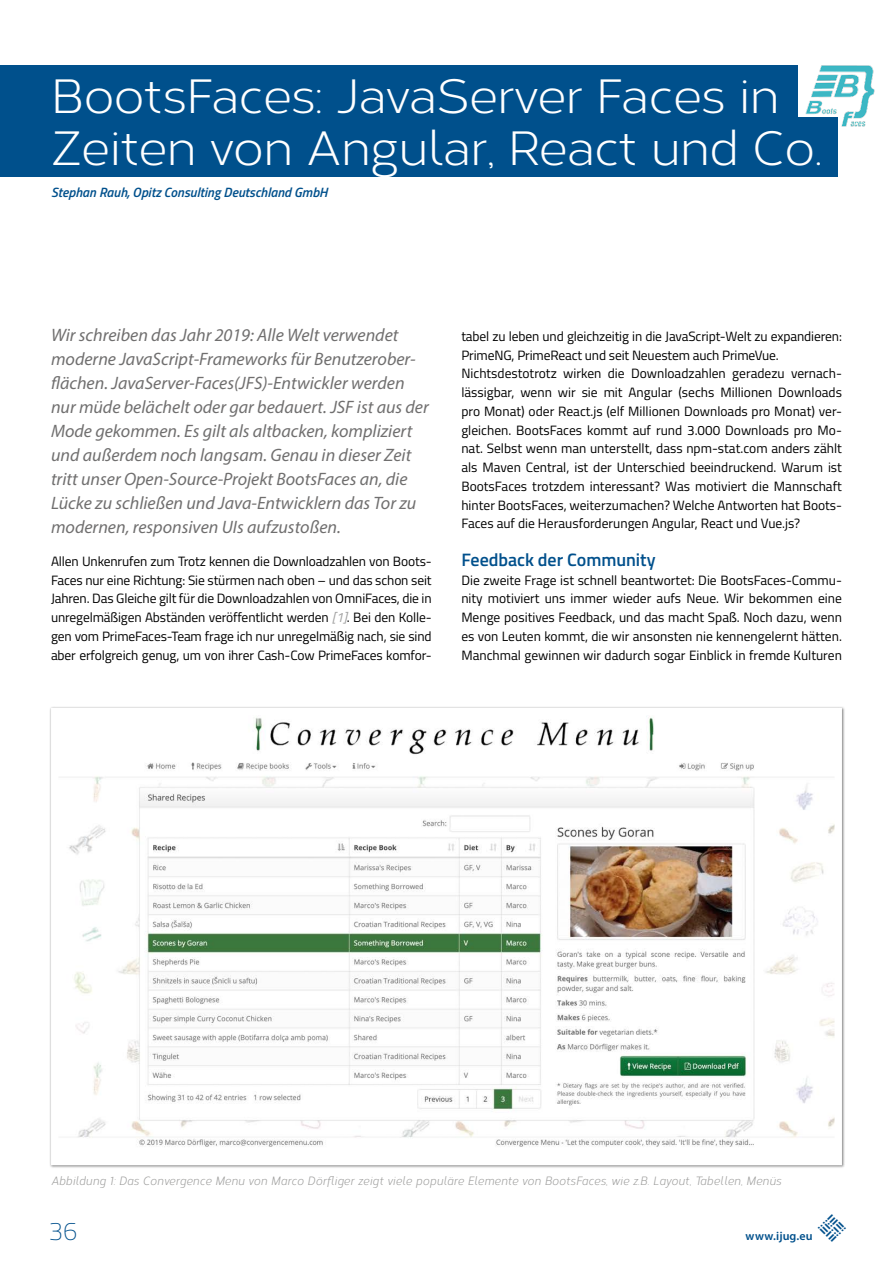
<style>
.page{position:relative;width:893px;height:1263px;background:#fff}
.page>*{position:absolute;margin:0;border:0;box-sizing:border-box;transform-origin:0 0}
.t1{font:48px/52.5px "Corbert";letter-spacing:-.01em;color:#fff}
.t2{font:100 25.5px "Titillium";color:#00508c}
.t3{font:italic 18px/24px "Myriad Pro";color:#706f6f}
.t4{font:600 18px "Titillium";letter-spacing:-.005em;color:#00508c}
.t5{font:13.5px/18.8px "Titillium";color:#000;text-align:justify}
.t6{font:italic 600 13.5px "Titillium";color:#00508c}
.t7{font:italic 12px "Corbert Condensed";color:#9d9d9c}
.t8{font:600 12px "Myriad Pro";letter-spacing:.01em;color:#00508c}
.s1{font-style:italic;color:#a1a1a1}
</style>
<div class="page">
<div style="left:0;top:65px;width:797px;height:59px;background:#00508c"></div>
<div style="left:0;top:117px;width:838px;height:59px;background:#00508c"></div>
<svg style="left:50px;top:707px;width:795px;height:461px"></svg>
<img style="left:805px;top:65px;width:70px;height:62px">
<h1 class="t1" style="left:51px;top:67px;width:773px">BootsFaces: JavaServer Faces in<br>Zeiten von Angular, React und Co.</h1>
<p class="t6" style="left:51px;top:182px;width:278px">Stephan Rauh, Opitz Consulting Deutschland GmbH</p>
<p class="t3" style="left:51px;top:322px;width:379px">Wir schreiben das Jahr 2019: Alle Welt verwendet moderne JavaScript-Frameworks für Benutzerober&shy;flächen. JavaServer-Faces(JFS)-Entwickler werden nur müde belächelt oder gar bedauert. JSF ist aus der Mode gekommen. Es gilt als altbacken, kompliziert und außerdem noch langsam. Genau in dieser Zeit tritt unser Open-Source-Projekt BootsFaces an, die Lücke zu schließen und Java-Entwicklern das Tor zu modernen, responsiven UIs aufzustoßen.</p>
<p class="t5" style="left:51px;top:551px;width:382px">Allen Unkenrufen zum Trotz kennen die Downloadzahlen von Boots-Faces nur eine Richtung: Sie stürmen nach oben – und das schon seit Jahren. Das Gleiche gilt für die Downloadzahlen von OmniFaces, die in unregelmäßigen Abständen veröffentlicht werden <span class="s1">[1]</span>. Bei den Kolle&shy;gen vom PrimeFaces-Team frage ich nur unregelmäßig nach, sie sind aber erfolgreich genug, um von ihrer Cash-Cow PrimeFaces komfor-</p>
<p class="t5" style="left:461px;top:326px;width:382px;text-align:left">tabel zu leben und gleichzeitig in die JavaScript-Welt zu expandieren:<br>PrimeNG, PrimeReact und seit Neuestem auch PrimeVue.<br>Nichtsdestotrotz wirken die Downloadzahlen geradezu vernach&shy;lässigbar, wenn wir sie mit Angular (sechs Millionen Downloads pro Monat) oder React.js (elf Millionen Downloads pro Monat) ver&shy;gleichen. BootsFaces kommt auf rund 3.000 Downloads pro Mo&shy;nat. Selbst wenn man unterstellt, dass npm-stat.com anders zählt als Maven Central, ist der Unterschied beeindruckend. Warum ist BootsFaces trotzdem interessant? Was motiviert die Mannschaft hinter BootsFaces, weiterzumachen? Welche Antworten hat Boots-Faces auf die Herausforderungen Angular, React und Vue.js?</p>
<h3 class="t4" style="left:461px;top:546px;width:196px">Feedback der Community</h3>
<p class="t5" style="left:461px;top:570px;width:382px">Die zweite Frage ist schnell beantwortet: Die BootsFaces-Commu&shy;nity motiviert uns immer wieder aufs Neue. Wir bekommen eine Menge positives Feedback, und das macht Spaß. Noch dazu, wenn es von Leuten kommt, die wir ansonsten nie kennengelernt hätten.<br>Manchmal gewinnen wir dadurch sogar Einblick in fremde Kulturen</p>
<p class="t7" style="left:51px;top:1172px;width:732px">Abbildung 1: Das Convergence Menu von Marco Dörfliger zeigt viele populäre Elemente von BootsFaces, wie z.B. Layout, Tabellen, Menüs</p>
<h2 class="t2" style="left:49px;top:1213px;width:30px">36</h2>
<p class="t8" style="left:746px;top:1228px;width:69px">www.ijug.eu</p>
</div>
